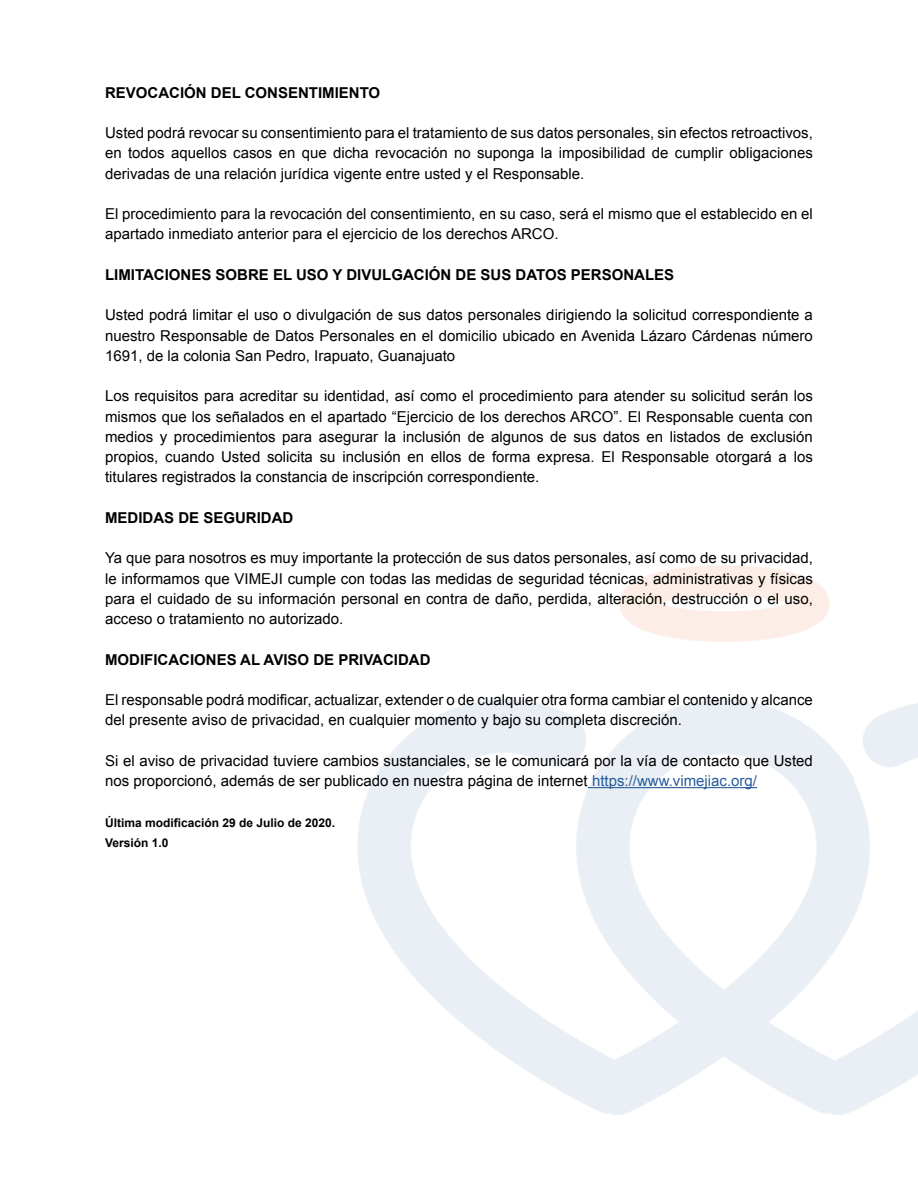
<style>
.page{position:relative;width:918px;height:1188px;background:#fff}
.page>*{position:absolute;margin:0;border:0;box-sizing:border-box;transform-origin:0 0}
.t1{font:15px/20.2px "Arial";color:#000;text-align:justify}
.t2{font:700 15px "Arial";color:#000}
.t3{font:700 12px/20.2px "Arial";color:#000}
.s1{color:#275b9b}
</style>
<div class="page">
<hr style="left:588px;top:787px;width:169px;height:1px;background:#275b9b">
<p class="t2" style="left:105px;top:82px;width:277px">REVOCACIÓN DEL CONSENTIMIENTO</p>
<p class="t1" style="left:105px;top:123px;width:709px">Usted podrá revocar su consentimiento para el tratamiento de sus datos personales, sin efectos retroactivos, en todos aquellos casos en que dicha revocación no suponga la imposibilidad de cumplir obligaciones derivadas de una relación jurídica vigente entre usted y el Responsable.</p>
<p class="t1" style="left:105px;top:204px;width:709px">El procedimiento para la revocación del consentimiento, en su caso, será el mismo que el establecido en el apartado inmediato anterior para el ejercicio de los derechos ARCO.</p>
<p class="t2" style="left:105px;top:265px;width:571px">LIMITACIONES SOBRE EL USO Y DIVULGACIÓN DE SUS DATOS PERSONALES</p>
<p class="t1" style="left:105px;top:305px;width:709px">Usted podrá limitar el uso o divulgación de sus datos personales dirigiendo la solicitud correspondiente a nuestro Responsable de Datos Personales en el domicilio ubicado en Avenida Lázaro Cárdenas número 1691, de la colonia San Pedro, Irapuato, Guanajuato</p>
<p class="t1" style="left:105px;top:386px;width:709px">Los requisitos para acreditar su identidad, así como el procedimiento para atender su solicitud serán los mismos que los señalados en el apartado “Ejercicio de los derechos ARCO”. El Responsable cuenta con medios y procedimientos para asegurar la inclusión de algunos de sus datos en listados de exclusión propios, cuando Usted solicita su inclusión en ellos de forma expresa. El Responsable otorgará a los titulares registrados la constancia de inscripción correspondiente.</p>
<p class="t2" style="left:105px;top:508px;width:190px">MEDIDAS DE SEGURIDAD</p>
<p class="t1" style="left:105px;top:548px;width:709px">Ya que para nosotros es muy importante la protección de sus datos personales, así como de su privacidad, le informamos que VIMEJI cumple con todas las medidas de seguridad técnicas, administrativas y físicas para el cuidado de su información personal en contra de daño, perdida, alteración, destrucción o el uso, acceso o tratamiento no autorizado.</p>
<p class="t2" style="left:105px;top:649px;width:327px">MODIFICACIONES AL AVISO DE PRIVACIDAD</p>
<p class="t1" style="left:105px;top:690px;width:709px">El responsable podrá modificar, actualizar, extender o de cualquier otra forma cambiar el contenido y alcance del presente aviso de privacidad, en cualquier momento y bajo su completa discreción.</p>
<p class="t1" style="left:105px;top:751px;width:709px">Si el aviso de privacidad tuviere cambios sustanciales, se le comunicará por la vía de contacto que Usted nos proporcionó, además de ser publicado en nuestra página de internet <span class="s1">https://www.vimejiac.org/</span></p>
<p class="t3" style="left:105px;top:813px;width:232px">Última modificación 29 de Julio de 2020.<br>Versión 1.0</p>
</div>
